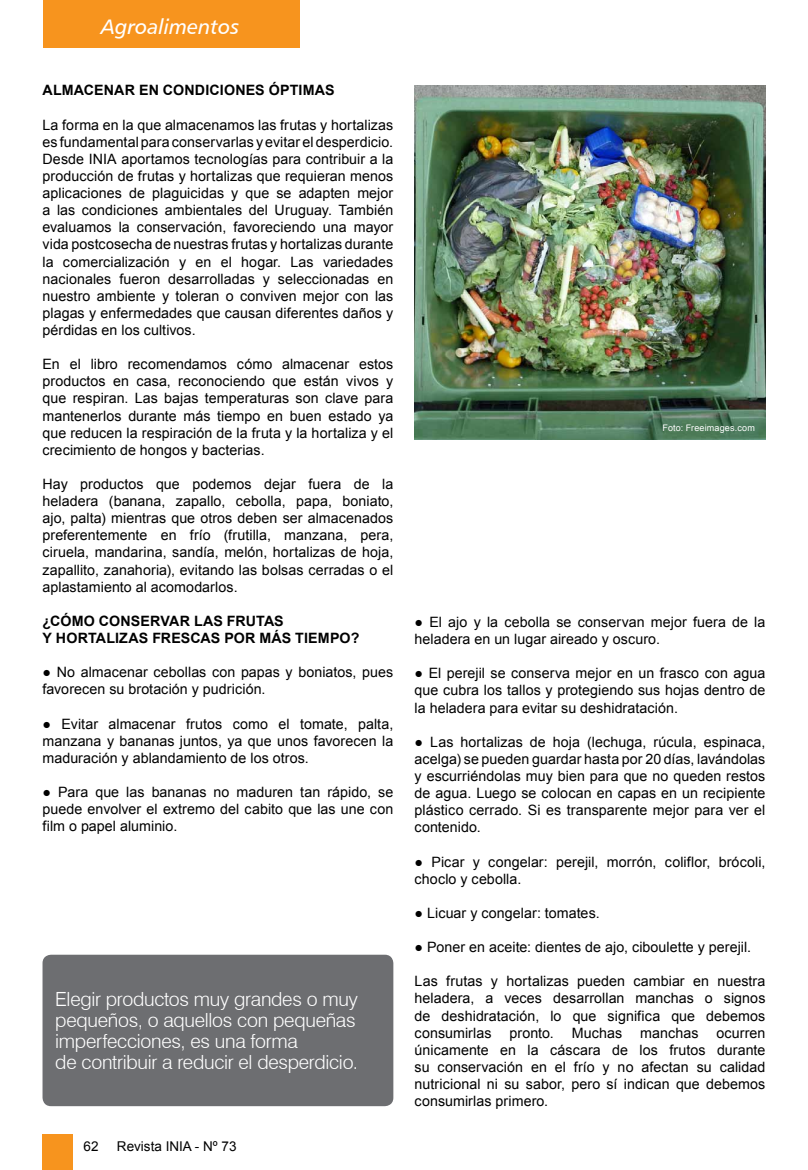
<style>
.page{position:relative;width:808px;height:1170px;background:#fff}
.page>*{position:absolute;margin:0;border:0;box-sizing:border-box;transform-origin:0 0}
.t1{font:21px "Humanist 777 BT Italic B";color:#fff}
.t2{font:300 19.5px/21px "Swiss 721 BT";letter-spacing:-.015em;color:#fff}
.t3{font:14.25px/17.1px "Arial";letter-spacing:.005em;color:#000;text-align:justify}
.t4{font:700 14.25px "Arial";letter-spacing:.005em;color:#000}
.t5{font:13.5px "Arial";color:#000}
.t6{font:9px "Arial";letter-spacing:.02em;color:#fff}
</style>
<div class="page">
<div style="left:43px;top:0;width:257px;height:47px;background:#f7941e"></div>
<div style="left:43px;top:1134px;width:30px;height:35px;background:#f7941e"></div>
<img style="left:415px;top:85px;width:350px;height:354px">
<div style="left:43px;top:954px;width:350px;height:152px;background:#6d6e71;border-radius:9px"></div>
<h1 class="t1" style="left:101px;top:13px;width:140px">Agroalimentos</h1>
<p class="t4" style="left:43px;top:81px;width:22px">ALMACENAR</p>
<p class="t4" style="left:139px;top:81px;width:35px">EN CONDICIONES</p>
<p class="t4" style="left:269px;top:81px;width:11px">ÓPTIMAS</p>
<p class="t3" style="left:43px;top:116px;width:352px">La forma en la que almacenamos las frutas y hortalizas es fundamental para conservarlas y evitar el desperdicio.<br>Desde INIA aportamos tecnologías para contribuir a la producción de frutas y hortalizas que requieran menos aplicaciones de plaguicidas y que se adapten mejor a las condiciones ambientales del Uruguay. También evaluamos la conservación, favoreciendo una mayor vida postcosecha de nuestras frutas y hortalizas durante la comercialización y en el hogar. Las variedades nacionales fueron desarrolladas y seleccionadas en nuestro ambiente y toleran o conviven mejor con las plagas y enfermedades que causan diferentes daños y pérdidas en los cultivos.</p>
<p class="t3" style="left:43px;top:356px;width:352px">En el libro recomendamos cómo almacenar estos productos en casa, reconociendo que están vivos y que respiran. Las bajas temperaturas son clave para mantenerlos durante más tiempo en buen estado ya que reducen la respiración de la fruta y la hortaliza y el crecimiento de hongos y bacterias.</p>
<p class="t3" style="left:43px;top:475px;width:352px">Hay productos que podemos dejar fuera de la heladera (banana, zapallo, cebolla, papa, boniato, ajo, palta) mientras que otros deben ser almacenados preferentemente en frío (frutilla, manzana, pera, ciruela, mandarina, sandía, melón, hortalizas de hoja, zapallito, zanahoria), evitando las bolsas cerradas o el aplastamiento al acomodarlos.</p>
<p class="t4" style="left:43px;top:611px;width:31px">¿CÓMO</p>
<p class="t4" style="left:99px;top:611px;width:12px">CONSERVAR</p>
<p class="t4" style="left:194px;top:611px;width:11px">LAS</p>
<p class="t4" style="left:227px;top:611px;width:11px">FRUTAS</p>
<p class="t4" style="left:43px;top:628px;width:24px">Y HORTALI</p>
<p class="t4" style="left:119px;top:628px;width:44px">ZAS FRESCAS</p>
<p class="t4" style="left:224px;top:628px;width:12px">POR</p>
<p class="t4" style="left:259px;top:628px;width:46px">MÁS TIEMPO</p>
<p class="t4" style="left:351px;top:628px;width:10px">?</p>
<p class="t3" style="left:43px;top:663px;width:352px">● No almacenar cebollas con papas y boniatos, pues favorecen su brotación y pudrición.</p>
<p class="t3" style="left:43px;top:715px;width:352px">● Evitar almacenar frutos como el tomate, palta, manzana y bananas juntos, ya que unos favorecen la maduración y ablandamiento de los otros.</p>
<p class="t3" style="left:43px;top:783px;width:352px">● Para que las bananas no maduren tan rápido, se puede envolver el extremo del cabito que las une con film o papel aluminio.</p>
<h2 class="t2" style="left:55px;top:988px;width:304px">Elegir productos muy grandes o muy pequeños, o aquellos con pequeñas imperfecciones, es una forma<br>de contribuir a reducir el desperdicio.</h2>
<p class="t5" style="left:84px;top:1137px;width:17px">62</p>
<p class="t5" style="left:117px;top:1137px;width:121px">Revista INIA - Nº 73</p>
<p class="t6" style="left:662px;top:422px;width:94px">Foto: Freeimages.com</p>
<p class="t3" style="left:415px;top:613px;width:352px">● El ajo y la cebolla se conservan mejor fuera de la heladera en un lugar aireado y oscuro.</p>
<p class="t3" style="left:415px;top:665px;width:352px">● El perejil se conserva mejor en un frasco con agua que cubra los tallos y protegiendo sus hojas dentro de la heladera para evitar su deshidratación.</p>
<p class="t3" style="left:415px;top:733px;width:352px">● Las hortalizas de hoja (lechuga, rúcula, espinaca, acelga) se pueden guardar hasta por 20 días, lavándolas y escurriéndolas muy bien para que no queden restos de agua. Luego se colocan en capas en un recipiente plástico cerrado. Si es transparente mejor para ver el contenido.</p>
<p class="t3" style="left:415px;top:853px;width:352px">● Picar y congelar: perejil, morrón, coliflor, brócoli, choclo y cebolla.</p>
<p class="t3" style="left:415px;top:904px;width:187px">● Licuar y congelar: tomates.</p>
<p class="t3" style="left:415px;top:938px;width:338px">● Poner en aceite: dientes de ajo, ciboulette y perejil.</p>
<p class="t3" style="left:415px;top:972px;width:352px">Las frutas y hortalizas pueden cambiar en nuestra heladera, a veces desarrollan manchas o signos de deshidratación, lo que significa que debemos consumirlas</p>
<p class="t3" style="left:509px;top:1024px;width:46px">pronto.</p>
<p class="t3" style="left:572px;top:1024px;width:52px">Muchas</p>
<p class="t3" style="left:640px;top:1024px;width:60px">manchas</p>
<p class="t3" style="left:415px;top:1024px;width:352px;text-indent:302px">ocurren únicamente en la cáscara de los frutos durante su conservación en el frío y no afectan su calidad nutricional ni su sabor, pero sí indican que debemos consumirlas primero.</p>
</div>
